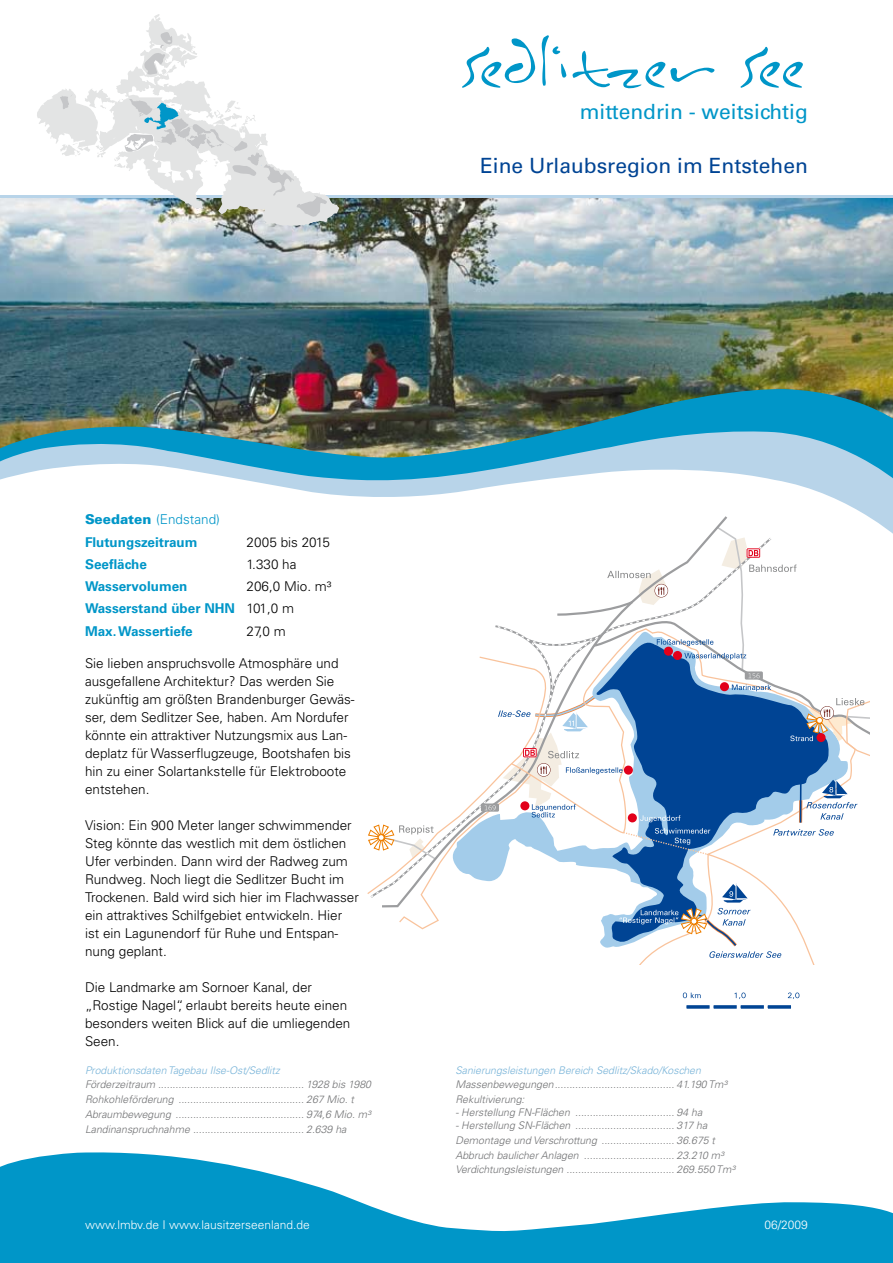
<style>
.page{position:relative;width:893px;height:1263px;background:#fff}
.page>*{position:absolute;margin:0;border:0;box-sizing:border-box;transform-origin:0 0}
.t1{font:72px "Inkburrow";letter-spacing:-.025em;color:#0096c8}
.t2{font:21px "Univers LT";color:#004494}
.t3{font:21px "Univers LT";color:#0096c8}
.t4{font:300 13.5px/18px "Univers LT Std";color:#000}
.t5{font:700 13.5px/22.2px "Univers LT";color:#0096c8}
.t6{font:300 13.5px "Univers LT";color:#000}
.t7{font:300 12px "Univers LT Std";color:#fff}
.t8{font:italic 300 10.5px/14.9px "Univers LT";color:#707173}
.t9{font:italic 300 10.5px "Univers LT";color:#77b3d8}
.s1{font-weight:900}
.s2{font-weight:300}
.s3{font-weight:300;color:#000}
</style>
<div class="page">
<svg style="left:0;top:196px;width:893px;height:3px;background:#a9c4d5"></svg>
<img style="left:0;top:199px;width:893px;height:190px">
<svg style="left:0;top:1152px;width:893px;height:111px;fill:#0096c8"></svg>
<svg style="left:301px;top:490px;width:592px;height:44px"></svg>
<img style="left:0;top:389px;width:893px;height:101px">
<svg style="left:380px;top:516px;width:350px;height:392px"></svg>
<svg style="left:398px;top:902px;width:306px;height:62px"></svg>
<svg style="left:704px;top:902px;width:110px;height:62px"></svg>
<svg style="left:619px;top:908px;width:162px;height:50px"></svg>
<svg style="left:367px;top:525px;width:503px;height:377px"></svg>
<svg style="left:683px;top:992px;width:18px;height:6px"></svg>
<svg style="left:735px;top:992px;width:11px;height:7px"></svg>
<svg style="left:788px;top:992px;width:11px;height:7px"></svg>
<div style="left:684px;top:1003px;width:28px;height:7px;background:#004494"></div>
<div style="left:683px;top:1001px;width:30px;height:11px;border:4px solid #fff"></div>
<div style="left:712px;top:1003px;width:27px;height:7px;background:#004494"></div>
<div style="left:710px;top:1001px;width:30px;height:11px;border:4px solid #fff"></div>
<div style="left:739px;top:1003px;width:27px;height:7px;background:#004494"></div>
<div style="left:737px;top:1001px;width:31px;height:11px;border:4px solid #fff"></div>
<div style="left:766px;top:1003px;width:27px;height:7px;background:#004494"></div>
<div style="left:764px;top:1001px;width:31px;height:11px;border:4px solid #fff"></div>
<svg style="left:37px;top:14px;width:302px;height:212px"></svg>
<svg style="left:144px;top:32px;width:29px;height:44px"></svg>
<svg style="left:60px;top:94px;width:12px;height:15px"></svg>
<svg style="left:124px;top:99px;width:203px;height:118px"></svg>
<h1 class="t1" style="left:463px;top:30px;width:347px">Sedlitzer See</h1>
<h2 class="t3" style="left:580px;top:99px;width:230px">mittendrin - weitsichtig</h2>
<h2 class="t2" style="left:480px;top:153px;width:329px">Eine Urlaubsregion im Entstehen</h2>
<p class="t5" style="left:85px;top:509px;width:137px"><span class="s1">Seedaten</span> <span class="s2">(Endstand)<br></span>Flutungszeitraum</p>
<p class="t6" style="left:247px;top:534px;width:85px">2005 bis 2015</p>
<p class="t5" style="left:85px;top:553px;width:64px">Seefläche</p>
<p class="t6" style="left:247px;top:556px;width:51px">1.330 ha</p>
<p class="t5" style="left:85px;top:575px;width:104px">Wasservolumen</p>
<p class="t5" style="left:85px;top:575px;width:248px;text-indent:162px"><span class="s3">206,0 Mio. m³<br></span>Wasserstand über NHN <span class="s3">101,0 m<br></span>Max. Wassertiefe</p>
<p class="t6" style="left:247px;top:623px;width:41px">27,0 m</p>
<p class="t4" style="left:85px;top:654px;width:271px">Sie lieben anspruchsvolle Atmosphäre und ausgefallene Architektur? Das werden Sie zukünftig am größten Brandenburger Gewäs&shy;ser, dem Sedlitzer See, haben. Am Nordufer könnte ein attraktiver Nutzungsmix aus Lan&shy;deplatz für Wasserflugzeuge, Bootshafen bis hin zu einer Solartankstelle für Elektroboote entstehen.</p>
<p class="t4" style="left:85px;top:816px;width:275px">Vision: Ein 900 Meter langer schwimmender Steg könnte das westlich mit dem östlichen Ufer verbinden. Dann wird der Radweg zum Rundweg. Noch liegt die Sedlitzer Bucht im Trockenen. Bald wird sich hier im Flachwasser ein attraktives Schilfgebiet entwickeln. Hier ist ein Lagunendorf für Ruhe und Entspan&shy;nung geplant.</p>
<p class="t4" style="left:85px;top:978px;width:267px">Die Landmarke am Sornoer Kanal, der „Rostige Nagel“, erlaubt bereits heute einen besonders weiten Blick auf die umliegenden<br>Seen.</p>
<p class="t9" style="left:85px;top:1063px;width:196px">Produktionsdaten Tagebau Ilse-Ost/Sedlitz</p>
<p class="t8" style="left:85px;top:1077px;width:288px">Förderzeitraum .................................................. 1928 bis 1980<br>Rohkohleförderung ........................................... 267 Mio. t Abraumbewegung ............................................ 974,6 Mio. m³<br>Landinanspruchnahme ...................................... 2.639 ha</p>
<p class="t7" style="left:85px;top:1217px;width:226px">www.lmbv.de I www.lausitzerseenland.de</p>
<p class="t9" style="left:455px;top:1063px;width:247px">Sanierungsleistungen Bereich Sedlitz/Skado/Koschen</p>
<p class="t8" style="left:455px;top:1077px;width:273px">Massenbewegungen......................................... 41.190 Tm³<br>Rekultivierung:</p>
<p class="t8" style="left:455px;top:1105px;width:248px">- Herstellung FN-Flächen .................................. 94 ha</p>
<p class="t8" style="left:455px;top:1118px;width:281px">- Herstellung SN-Flächen .................................. 317 ha Demontage und Verschrottung ......................... 36.675 t Abbruch baulicher Anlagen ............................... 23.210 m³<br>Verdichtungsleistungen ..................................... 269.550 Tm³</p>
<p class="t7" style="left:764px;top:1217px;width:45px">06/2009</p>
</div>
